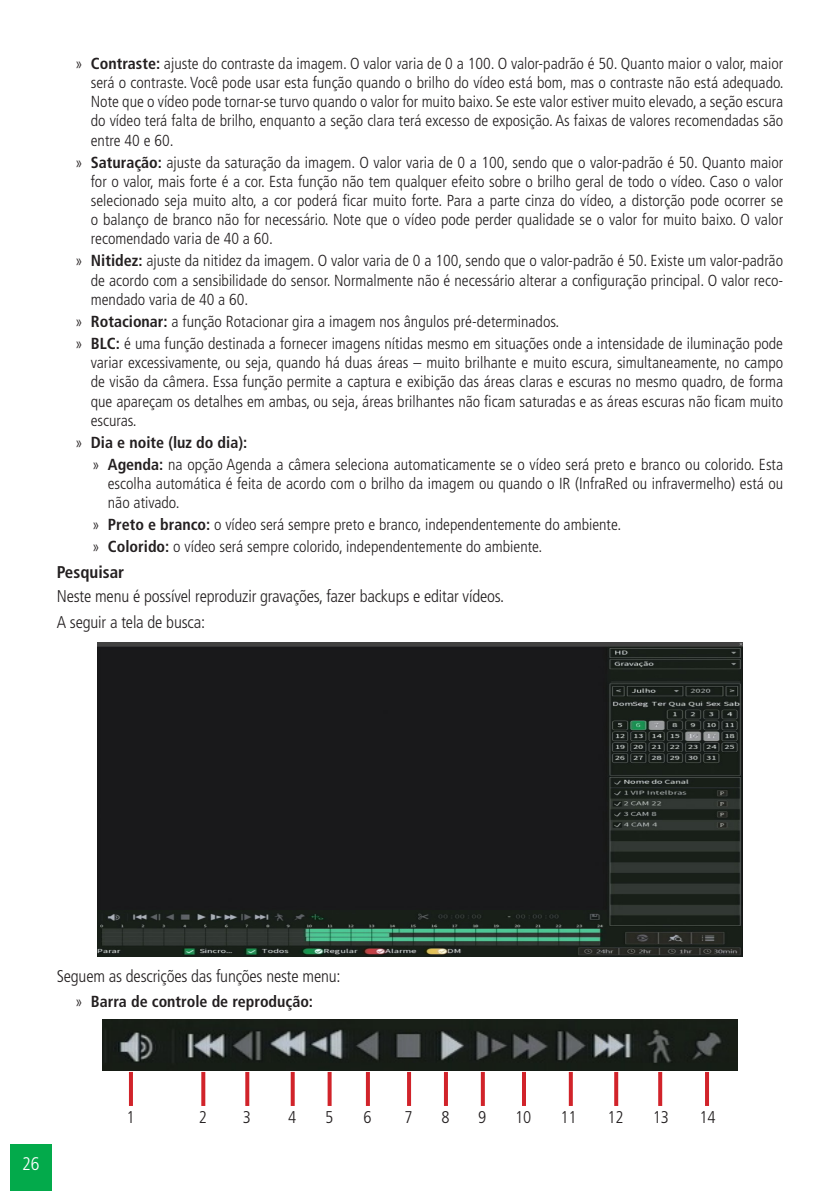
<style>
.page{position:relative;width:840px;height:1191px;background:#fff}
.page>*{position:absolute;margin:0;border:0;box-sizing:border-box;transform-origin:0 0}
.t1{font:300 condensed 18.2px "Frutiger LT Std";color:#fff}
._0__Corpo_de_texto{font:300 condensed 17px "Frutiger LT Std";letter-spacing:-.01em;color:#231f20}
._3__Titulo_3{font:700 condensed 17px "Frutiger LT Std";color:#231f20}
.t2{font:300 condensed 16px/19.2px "Frutiger LT Std";color:#231f20;text-align:justify}
.t3{font:700 condensed 16px "Frutiger LT Std";color:#231f20}
.s1{font-weight:700}
.s2{font-weight:300}
</style>
<div class="page">
<div style="left:10px;top:1144px;width:42px;height:47px;background:#03aa4b"></div>
<img style="left:97px;top:642px;width:645px;height:314px">
<img style="left:102px;top:1019px;width:635px;height:51px">
<hr style="left:129px;top:1072px;width:4px;height:34px;background:#d1232a">
<svg style="left:201px;top:1072px;width:4px;height:34px"></svg>
<svg style="left:245px;top:1072px;width:4px;height:34px"></svg>
<svg style="left:290px;top:1072px;width:4px;height:34px"></svg>
<svg style="left:327px;top:1072px;width:4px;height:34px"></svg>
<svg style="left:366px;top:1072px;width:4px;height:34px"></svg>
<hr style="left:407px;top:1072px;width:4px;height:34px;background:#d1232a">
<svg style="left:443px;top:1072px;width:4px;height:34px"></svg>
<svg style="left:480px;top:1072px;width:4px;height:34px"></svg>
<svg style="left:522px;top:1072px;width:3px;height:34px"></svg>
<svg style="left:568px;top:1072px;width:4px;height:34px"></svg>
<svg style="left:614px;top:1072px;width:4px;height:34px"></svg>
<svg style="left:658px;top:1072px;width:3px;height:34px"></svg>
<svg style="left:705px;top:1072px;width:3px;height:34px"></svg>
<p class="t2" style="left:91px;top:54px;width:694px;text-indent:-16px">» <span class="s1">Contraste:</span> ajuste do contraste da imagem. O valor varia de 0 a 100. O valor-padrão é 50. Quanto maior o valor, maior será o contraste. Você pode usar esta função quando o brilho do vídeo está bom, mas o contraste não está adequado.<br>Note que o vídeo pode tornar-se turvo quando o valor for muito baixo. Se este valor estiver muito elevado, a seção escura do vídeo terá falta de brilho, enquanto a seção clara terá excesso de exposição. As faixas de valores recomendadas são entre 40 e 60.</p>
<p class="t2" style="left:91px;top:153px;width:693px;text-indent:-16px">» <span class="s1">Saturação:</span> ajuste da saturação da imagem. O valor varia de 0 a 100, sendo que o valor-padrão é 50. Quanto maior for o valor, mais forte é a cor. Esta função não tem qualquer efeito sobre o brilho geral de todo o vídeo. Caso o valor selecionado seja muito alto, a cor poderá ficar muito forte. Para a parte cinza do vídeo, a distorção pode ocorrer se o balanço de branco não for necessário. Note que o vídeo pode perder qualidade se o valor for muito baixo. O valor recomendado varia de 40 a 60.</p>
<p class="t2" style="left:91px;top:251px;width:693px;text-indent:-16px">» <span class="s1">Nitidez:</span> ajuste da nitidez da imagem. O valor varia de 0 a 100, sendo que o valor-padrão é 50. Existe um valor-padrão de acordo com a sensibilidade do sensor. Normalmente não é necessário alterar a configuração principal. O valor reco&shy;mendado varia de 40 a 60.</p>
<p class="t2" style="left:75px;top:312px;width:485px">» <span class="s1">Rotacionar:</span> a função Rotacionar gira a imagem nos ângulos pré-determinados.</p>
<p class="t2" style="left:91px;top:334px;width:693px;text-indent:-16px">» <span class="s1">BLC:</span> é uma função destinada a fornecer imagens nítidas mesmo em situações onde a intensidade de iluminação pode variar excessivamente, ou seja, quando há duas áreas – muito brilhante e muito escura, simultaneamente, no campo de visão da câmera. Essa função permite a captura e exibição das áreas claras e escuras no mesmo quadro, de forma que apareçam os detalhes em ambas, ou seja, áreas brilhantes não ficam saturadas e as áreas escuras não ficam muito escuras.</p>
<p class="t3" style="left:75px;top:433px;width:173px"><span class="s2">»</span> Dia e noite (luz do dia):</p>
<p class="t2" style="left:108px;top:455px;width:676px;text-indent:-16px">» <span class="s1">Agenda:</span> na opção Agenda a câmera seleciona automaticamente se o vídeo será preto e branco ou colorido. Esta escolha automática é feita de acordo com o brilho da imagem ou quando o IR (InfraRed ou infravermelho) está ou não ativado.</p>
<p class="t2" style="left:92px;top:515px;width:530px">» <span class="s1">Preto e branco:</span> o vídeo será sempre preto e branco, independentemente do ambiente.</p>
<p class="t2" style="left:92px;top:537px;width:451px">» <span class="s1">Colorido:</span> o vídeo será sempre colorido, independentemente do ambiente.</p>
<p class="_3__Titulo_3" style="left:57px;top:562px;width:69px">Pesquisar</p>
<p class="_0__Corpo_de_texto" style="left:57px;top:586px;width:448px">Neste menu é possível reproduzir gravações, fazer backups e editar vídeos.</p>
<p class="_0__Corpo_de_texto" style="left:57px;top:612px;width:150px">A seguir a tela de busca:</p>
<p class="_0__Corpo_de_texto" style="left:57px;top:966px;width:285px">Seguem as descrições das funções neste menu:</p>
<p class="t3" style="left:75px;top:992px;width:239px"><span class="s2">»</span> Barra de controle de reprodução:</p>
<p class="t1" style="left:22px;top:1153px;width:19px">26</p>
<p class="_0__Corpo_de_texto" style="left:126px;top:1108px;width:10px">1</p>
<p class="_0__Corpo_de_texto" style="left:199px;top:1108px;width:10px">2</p>
<p class="_0__Corpo_de_texto" style="left:242px;top:1108px;width:10px">3</p>
<p class="_0__Corpo_de_texto" style="left:288px;top:1108px;width:10px">4</p>
<p class="_0__Corpo_de_texto" style="left:325px;top:1108px;width:10px">5</p>
<p class="_0__Corpo_de_texto" style="left:363px;top:1108px;width:10px">6</p>
<p class="_0__Corpo_de_texto" style="left:404px;top:1108px;width:10px">7</p>
<p class="_0__Corpo_de_texto" style="left:441px;top:1108px;width:10px">8</p>
<p class="_0__Corpo_de_texto" style="left:478px;top:1108px;width:10px">9</p>
<p class="_0__Corpo_de_texto" style="left:515px;top:1108px;width:18px">10</p>
<p class="_0__Corpo_de_texto" style="left:560px;top:1108px;width:18px">11</p>
<p class="_0__Corpo_de_texto" style="left:607px;top:1108px;width:18px">12</p>
<p class="_0__Corpo_de_texto" style="left:652px;top:1108px;width:18px">13</p>
<p class="_0__Corpo_de_texto" style="left:699px;top:1108px;width:18px">14</p>
</div>
